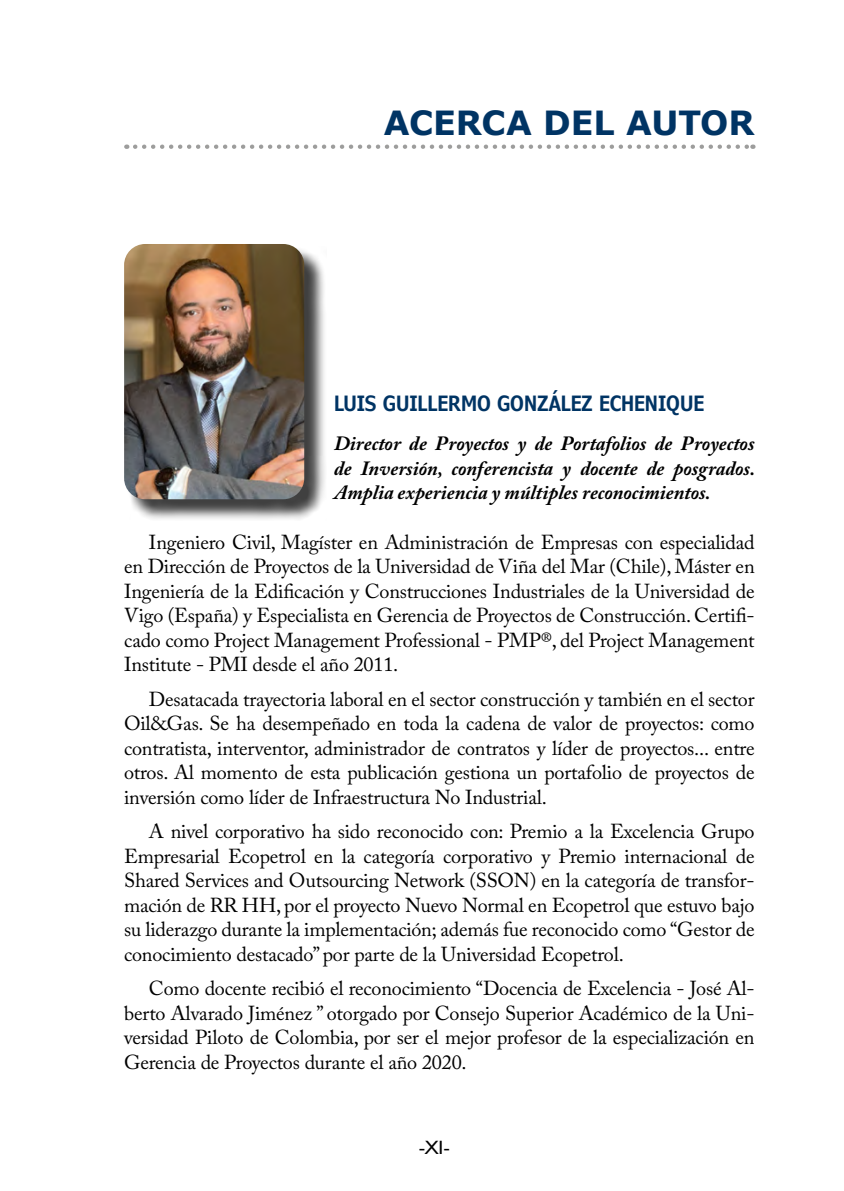
<style>
.page{position:relative;width:844px;height:1191px;background:#fff}
.page>*{position:absolute;margin:0;border:0;box-sizing:border-box;transform-origin:0 0}
.TITULO_CAP{font:700 33.25px "Verdana Pro";color:#003464}
.TEXTO_GENERAL{font:600 condensed 21px "Verdana Pro";color:#003464}
.TEXTO_GENERAL-2{font:20.12px/24.5px "Adobe Caslon Pro";letter-spacing:-.01em;color:#000;text-align:justify}
.TEXTO_GENERAL-3{font:italic 700 20.12px/24.5px "Adobe Caslon Pro";color:#000;text-align:justify}
.t1{font:19.25px "Humanist 521 BT";color:#000}
</style>
<div class="page">
<svg style="left:135px;top:144px;width:618px;height:5px"></svg>
<div style="left:126px;top:246px;width:200px;height:275px;background:#000;opacity:.75"></div>
<img style="left:124px;top:244px;width:180px;height:255px">
<p class="TITULO_CAP" style="left:383px;top:101px;width:372px">ACERCA DEL AUTOR</p>
<p class="TEXTO_GENERAL" style="left:334px;top:389px;width:371px">LUIS GUILLERMO GONZÁLEZ ECHENIQUE</p>
<p class="TEXTO_GENERAL-3" style="left:334px;top:431px;width:422px">Director de Proyectos y de Portafolios de Proyectos de Inversión, conferencista y docente de posgrados.<br>Amplia experiencia y múltiples reconocimientos.</p>
<p class="TEXTO_GENERAL-2" style="left:124px;top:529px;width:632px;text-indent:25px">Ingeniero Civil, Magíster en Administración de Empresas con especialidad en Dirección de Proyectos de la Universidad de Viña del Mar (Chile), Máster en Ingeniería de la Edificación y Construcciones Industriales de la Universidad de Vigo (España) y Especialista en Gerencia de Proyectos de Construcción. Certifi&shy;cado como Project Management Professional - PMP®️, del Project Management Institute - PMI desde el año 2011.</p>
<p class="TEXTO_GENERAL-2" style="left:124px;top:686px;width:632px;text-indent:25px">Desatacada trayectoria laboral en el sector construcción y también en el sector Oil&amp;Gas. Se ha desempeñado en toda la cadena de valor de proyectos: como contratista, interventor, administrador de contratos y líder de proyectos... entre otros. Al momento de esta publicación gestiona un portafolio de proyectos de inversión como líder de Infraestructura No Industrial.</p>
<p class="TEXTO_GENERAL-2" style="left:124px;top:819px;width:632px;text-indent:25px">A nivel corporativo ha sido reconocido con: Premio a la Excelencia Grupo Empresarial Ecopetrol en la categoría corporativo y Premio internacional de Shared Services and Outsourcing Network (SSON) en la categoría de transfor&shy;mación de RR HH, por el proyecto Nuevo Normal en Ecopetrol que estuvo bajo su liderazgo durante la implementación; además fue reconocido como “Gestor de conocimiento destacado” por parte de la Universidad Ecopetrol.</p>
<p class="TEXTO_GENERAL-2" style="left:124px;top:976px;width:632px;text-indent:25px">Como docente recibió el reconocimiento “Docencia de Excelencia - José Al&shy;berto Alvarado Jiménez ” otorgado por Consejo Superior Académico de la Uni&shy;versidad Piloto de Colombia, por ser el mejor profesor de la especialización en Gerencia de Proyectos durante el año 2020.</p>
<p class="t1" style="left:419px;top:1135px;width:32px">-XI-</p>
</div>
